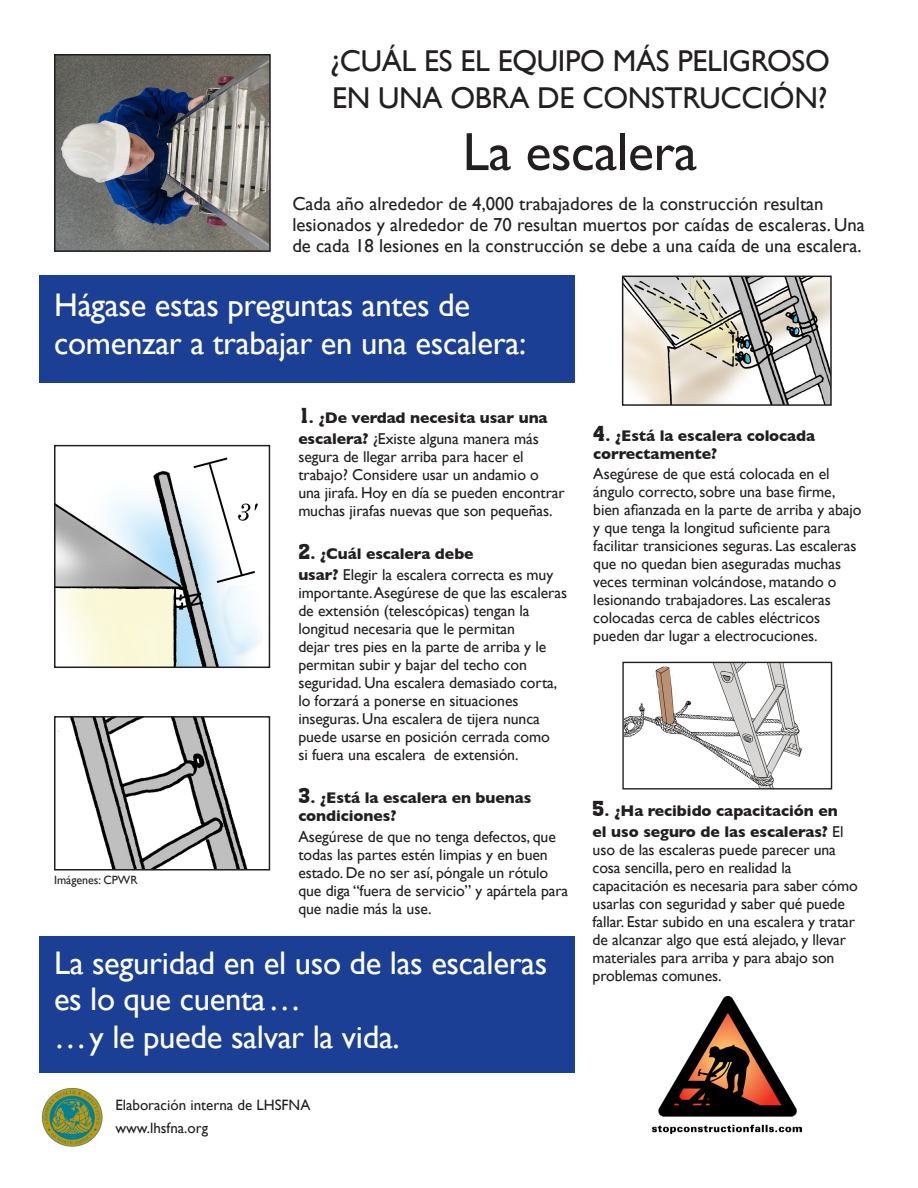
<style>
.page{position:relative;width:918px;height:1188px;background:#fff}
.page>*{position:absolute;margin:0;border:0;box-sizing:border-box;transform-origin:0 0}
.Danger_Bulletts{font:54px "Gill Sans";letter-spacing:-.01em;color:#231f20}
.Danger_Bulletts-2{font:32.7px "Gill Sans";letter-spacing:-.01em;color:#fff}
.Danger_Bulletts-3{font:30.15px "Gill Sans";letter-spacing:-.01em;color:#231f20}
.Danger_Bulletts-4{font:18.75px/21px "Gill Sans";color:#231f20}
.Body_Triplex{font:15.75px/18px "Gill Sans";letter-spacing:-.005em;color:#231f20}
.Body_Triplex-2{font:700 15.75px/18px "Gill Sans";letter-spacing:-.005em;color:#231f20}
.Danger_Bulletts-5{font:15px "Gill Sans";color:#231f20}
.Danger_Bulletts-6{font:12px "Gill Sans";color:#231f20}
.s1{font-family:"MGI Archon";font-weight:600;font-size:22.5px}
.s2{font-weight:700}
</style>
<div class="page">
<img style="left:57px;top:457px;width:203px;height:208px">
<div style="left:54px;top:445px;width:216px;height:223px;border:2px solid #231f20"></div>
<img style="left:58px;top:719px;width:189px;height:149px">
<div style="left:54px;top:716px;width:216px;height:155px;border:2px solid #231f20"></div>
<img style="left:625px;top:664px;width:178px;height:124px">
<div style="left:622px;top:662px;width:210px;height:128px;border:1px solid #231f20"></div>
<img style="left:625px;top:279px;width:204px;height:124px">
<div style="left:622px;top:276px;width:210px;height:130px;border:2px solid #231f20"></div>
<img style="left:57px;top:57px;width:211px;height:192px">
<div style="left:54px;top:54px;width:217px;height:198px;border:2px solid #231f20"></div>
<img style="left:41px;top:1087px;width:62px;height:60px">
<img style="left:652px;top:997px;width:150px;height:137px">
<div style="left:40px;top:276px;width:535px;height:107px;background:#1b3f94"></div>
<div style="left:40px;top:936px;width:535px;height:137px;background:#1b3f94"></div>
<p class="Danger_Bulletts-3" style="left:330px;top:43px;width:361px">¿Cuál es el equipo más peli</p>
<p class="Danger_Bulletts-3" style="left:729px;top:43px;width:102px">groso</p>
<p class="Danger_Bulletts-3" style="left:332px;top:80px;width:68px">en una</p>
<p class="Danger_Bulletts-3" style="left:450px;top:80px;width:250px">obra de construcci</p>
<p class="Danger_Bulletts-3" style="left:770px;top:80px;width:59px">ón?</p>
<p class="Danger_Bulletts" style="left:463px;top:120px;width:236px">La escalera</p>
<p class="Danger_Bulletts-4" style="left:292px;top:193px;width:574px">Cada año alrededor de 4,000 trabajadores de la construcción resultan lesionados y alrededor de 70 resultan muertos por caídas de escaleras. Una de cada 18 lesiones en la construcción se debe a una caída de una escalera.</p>
<p class="Danger_Bulletts-2" style="left:54px;top:286px;width:418px">Hágase estas preguntas antes de</p>
<p class="Danger_Bulletts-2" style="left:54px;top:324px;width:473px">comenzar a trabajar en una escalera:</p>
<p class="Danger_Bulletts-6" style="left:54px;top:873px;width:85px">Imágenes: CPWR</p>
<p class="Body_Triplex-2" style="left:298px;top:409px;width:251px"><span class="s1">1.</span> ¿De verdad necesita usar una</p>
<p class="Body_Triplex" style="left:298px;top:429px;width:268px"><span class="s2">escalera?</span> ¿Existe alguna manera más segura de llegar arriba para hacer el trabajo? Considere usar un andamio o una jirafa. Hoy en día se pueden encontrar muchas jirafas nuevas que son pequeñas.</p>
<p class="Body_Triplex-2" style="left:298px;top:545px;width:177px"><span class="s1">2.</span> ¿Cuál escalera debe</p>
<p class="Body_Triplex" style="left:298px;top:566px;width:270px"><span class="s2">usar?</span> Elegir la escalera correcta es muy importante. Asegúrese de que las escaleras de extensión (telescópicas) tengan la longitud necesaria que le permitan<br>dejar tres pies en la parte de arriba y le permitan subir y bajar del techo con seguridad. Una escalera demasiado corta, lo forzará a ponerse en situaciones inseguras. Una escalera de tijera nunca puede usarse en posición cerrada como<br>si fuera una escalera de extensión.</p>
<p class="Body_Triplex-2" style="left:298px;top:789px;width:234px"><span class="s1">3.</span> ¿Está la escalera en buenas condiciones?</p>
<p class="Body_Triplex" style="left:298px;top:828px;width:272px">Asegúrese de que no tenga defectos, que todas las partes estén limpias y en buen estado. De no ser así, póngale un rótulo que diga “fuera de servicio” y apártela para que nadie más la use.</p>
<p class="Danger_Bulletts-2" style="left:54px;top:944px;width:495px">La seguridad en el uso de las escaleras</p>
<p class="Danger_Bulletts-2" style="left:54px;top:980px;width:249px">es lo que cuenta…</p>
<p class="Danger_Bulletts-2" style="left:54px;top:1018px;width:347px">…y le puede salvar la vida.</p>
<p class="Danger_Bulletts-5" style="left:115px;top:1096px;width:197px">Elaboración interna de LHSFNA</p>
<p class="Danger_Bulletts-5" style="left:115px;top:1119px;width:94px">www.lhsfna.org</p>
<p class="Body_Triplex-2" style="left:593px;top:426px;width:223px"><span class="s1">4.</span> ¿Está la escalera colocada correctamente?</p>
<p class="Body_Triplex" style="left:593px;top:465px;width:270px">Asegúrese de que está colocada en el ángulo correcto, sobre una base firme, bien afianzada en la parte de arriba y abajo y que tenga la longitud suficiente para facilitar transiciones seguras. Las escaleras que no quedan bien aseguradas muchas veces terminan volcándose, matando o lesionando trabajadores. Las escaleras colocadas cerca de cables eléctricos pueden dar lugar a electrocuciones.</p>
<p class="Body_Triplex-2" style="left:593px;top:802px;width:247px"><span class="s1">5.</span> ¿Ha recibido capacitación en</p>
<p class="Body_Triplex" style="left:593px;top:823px;width:267px"><span class="s2">el uso seguro de las escaleras?</span> El uso de las escaleras puede parecer una cosa sencilla, pero en realidad la capacitación es necesaria para saber cómo usarlas con seguridad y saber qué puede fallar. Estar subido en una escalera y tratar de alcanzar algo que está alejado, y llevar materiales para arriba y para abajo son</p>
<p class="Body_Triplex" style="left:593px;top:967px;width:130px">problemas comunes.</p>
</div>
